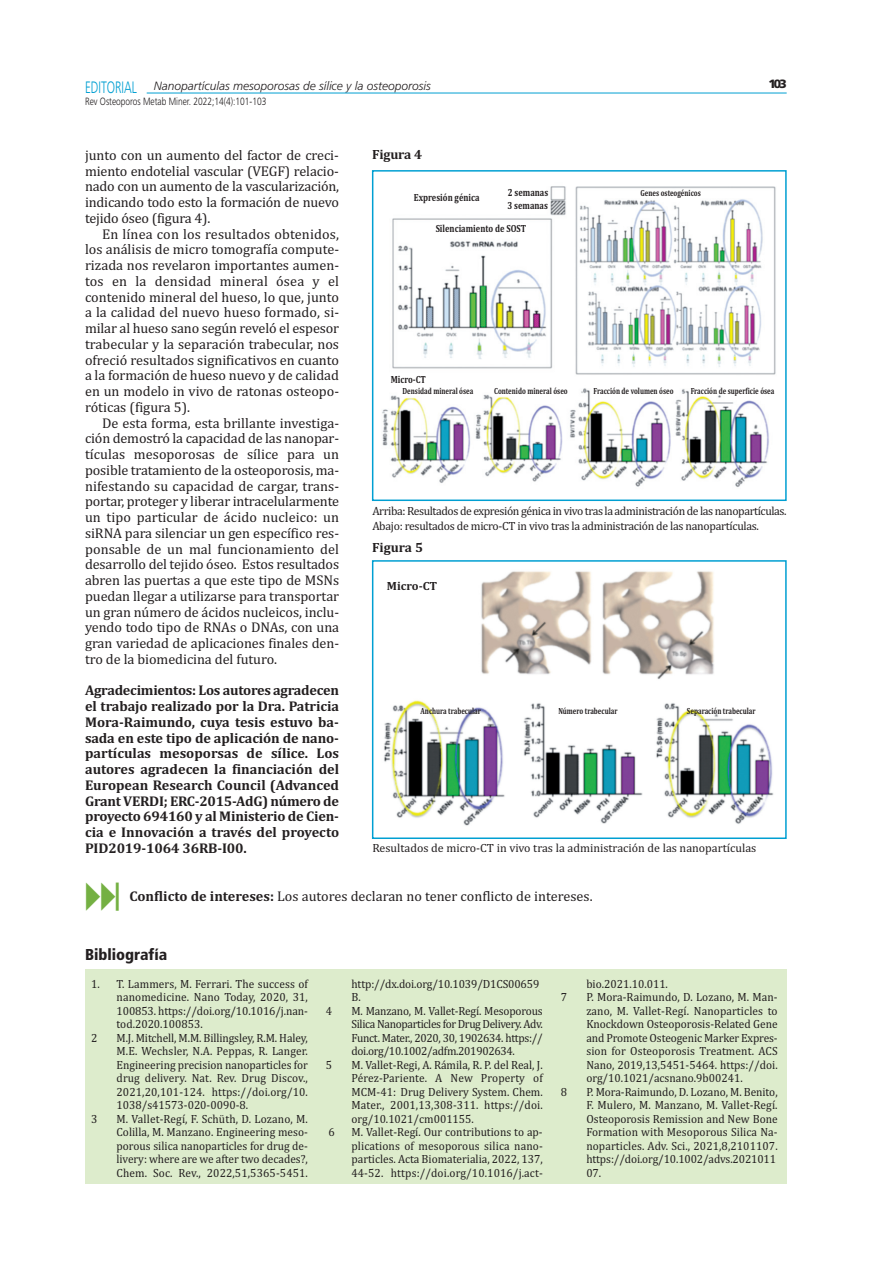
<style>
.page{position:relative;width:893px;height:1263px;background:#fff}
.page>*{position:absolute;margin:0;border:0;box-sizing:border-box;transform-origin:0 0}
.t1{font:300 16.5px "Frutiger";color:#009fd2;scale:.7 1}
.t2{font:900 condensed 15.75px "Frutiger";color:#231f20}
.t3{font:14.25px/15.8px "Cambria";letter-spacing:-.005em;color:#231f20;text-align:justify}
.t4{font:700 14.25px/15.8px "Cambria";letter-spacing:-.01em;color:#231f20;text-align:justify}
.t5{font:700 13.5px "Cambria";letter-spacing:-.01em;color:#231f20}
.t6{font:12px/13.5px "Cambria";color:#231f20;text-align:justify;scale:.95 1}
.t7{font:12px/15px "Cambria";letter-spacing:-.035em;color:#231f20}
.t8{font:12px "Cambria";color:#231f20}
.t9{font:italic 300 12px "Frutiger";color:#231f20}
.t10{font:700 12px "Cambria";color:#231f20}
.t11{font:900 12px "Frutiger";color:#231f20}
.t12{font:700 10.5px/12.8px "Cambria";color:#231f20;scale:.8 1}
.t13{font:300 10.5px "Frutiger";color:#231f20;scale:.8 1}
.t14{font:700 9px "Cambria";color:#231f20;scale:.75 1}
.s1{font-weight:700}
</style>
<div class="page">
<hr style="left:147px;top:93px;width:640px;height:1px;background:#009fd2">
<img style="left:382px;top:186px;width:394px;height:301px">
<div style="left:372px;top:170px;width:415px;height:331px;border:2px solid #009fd2"></div>
<img style="left:384px;top:571px;width:390px;height:255px">
<div style="left:372px;top:560px;width:415px;height:279px;border:2px solid #009fd2"></div>
<div style="left:85px;top:969px;width:702px;height:215px;background:#ddeccc"></div>
<p class="t9" style="left:154px;top:81px;width:279px">Nanopartículas mesoporosas de sílice y la osteoporosis</p>
<p class="t11" style="left:768px;top:79px;width:20px">103</p>
<p class="t13" style="left:85px;top:97px;width:228px">Rev Osteoporos Metab Miner. 2022;14(4):101-103</p>
<h1 class="t1" style="left:85px;top:80px;width:76px">EDITORIAL</h1>
<p class="t3" style="left:85px;top:149px;width:256px">junto con un aumento del factor de creci‐ miento endotelial vascular (VEGF) relacio‐ nado con un aumento de la vascularización, indicando todo esto la formación de nuevo tejido óseo (figura 4).</p>
<p class="t3" style="left:85px;top:227px;width:256px;text-indent:17px">En línea con los resultados obtenidos, los análisis de micro tomografía compute‐ rizada nos revelaron importantes aumen‐ tos en la densidad mineral ósea y el contenido mineral del hueso, lo que, junto a la calidad del nuevo hueso formado, si‐ milar al hueso sano según reveló el espesor trabecular y la separación trabecular, nos ofreció resultados significativos en cuanto a la formación de hueso nuevo y de calidad en un modelo in vivo de ratonas osteopo‐ róticas (figura 5).</p>
<p class="t3" style="left:85px;top:416px;width:256px;text-indent:17px">De esta forma, esta brillante investiga‐ ción demostró la capacidad de las nanopar‐ tículas mesoporosas de sílice para un posible tratamiento de la osteoporosis, ma‐ nifestando su capacidad de cargar, trans‐ portar, proteger y liberar intracelularmente un tipo particular de ácido nucleico: un siRNA para silenciar un gen específico res‐ ponsable de un mal funcionamiento del desarrollo del tejido óseo. Estos resultados abren las puertas a que este tipo de MSNs puedan llegar a utilizarse para transportar un gran número de ácidos nucleicos, inclu‐ yendo todo tipo de RNAs o DNAs, con una gran variedad de aplicaciones finales den‐ tro de la biomedicina del futuro.</p>
<p class="t4" style="left:85px;top:684px;width:256px">Agradecimientos: Los autores agradecen el trabajo realizado por la Dra. Patricia Mora-Raimundo, cuya tesis estuvo ba&shy;sada en este tipo de aplicación de nano&shy;partículas mesoporsas de sílice. Los autores agradecen la financiación del European Research Council (Advanced Grant VERDI; ERC-2015-AdG) número de proyecto 694160 y al Ministerio de Cien&shy;cia e Innovación a través del proyecto PID2019-1064 36RB-I00.</p>
<p class="t3" style="left:129px;top:889px;width:465px"><span class="s1">Conflicto de intereses:</span> Los autores declaran no tener conflicto de intereses.</p>
<p class="t5" style="left:372px;top:150px;width:51px">Figura 4</p>
<p class="t12" style="left:414px;top:192px;width:84px">Expresión génica</p>
<p class="t12" style="left:507px;top:187px;width:53px">2 semanas<br>3 semanas</p>
<p class="t14" style="left:640px;top:189px;width:82px">Genes osteogénicos</p>
<p class="t12" style="left:436px;top:223px;width:115px">Silenciamiento de SOST</p>
<p class="t12" style="left:391px;top:374px;width:46px">Micro-CT</p>
<p class="t14" style="left:403px;top:388px;width:96px">Densidad mineral ósea</p>
<p class="t14" style="left:494px;top:388px;width:100px">Contenido mineral óseo</p>
<p class="t14" style="left:594px;top:388px;width:108px">Fracción de volumen óseo</p>
<p class="t14" style="left:691px;top:388px;width:113px">Fracción de superficie ósea</p>
<p class="t7" style="left:372px;top:504px;width:416px">Arriba: Resultados de expresión génica in vivo tras la administración de las nanopartículas.<br>Abajo: resultados de micro‐CT in vivo tras la administración de las nanopartículas.</p>
<p class="t5" style="left:372px;top:543px;width:52px">Figura 5</p>
<p class="t10" style="left:387px;top:581px;width:52px">Micro-CT</p>
<p class="t14" style="left:420px;top:707px;width:82px">Anchura trabecular</p>
<p class="t14" style="left:558px;top:707px;width:80px">Número trabecular</p>
<p class="t14" style="left:687px;top:707px;width:93px">Separación trabecular</p>
<p class="t8" style="left:372px;top:844px;width:385px">Resultados de micro‐CT in vivo tras la administración de las nanopartículas</p>
<h2 class="t2" style="left:85px;top:948px;width:84px">Bibliografía</h2>
<p class="t6" style="left:91px;top:978px;width:230px">1. T. Lammers, M. Ferrari. The success of</p>
<p class="t6" style="left:117px;top:992px;width:203px">nanomedicine. Nano Today, 2020, 31,</p>
<p class="t6" style="left:117px;top:1005px;width:203px">100853. https://doi.org/10.1016/j.nan‐</p>
<p class="t6" style="left:117px;top:1019px;width:92px">tod.2020.100853.</p>
<p class="t6" style="left:91px;top:1032px;width:8px">2</p>
<p class="t6" style="left:117px;top:1032px;width:203px">M.J. Mitchell, M.M. Billingsley, R.M. Haley, M.E. Wechsler, N.A. Peppas, R. Langer.<br>Engineering precision nanoparticles for drug delivery. Nat. Rev. Drug Discov., 2021,20,101‐124. https://doi.org/10.<br>1038/s41573‐020‐0090‐8.</p>
<p class="t6" style="left:91px;top:1113px;width:8px">3</p>
<p class="t6" style="left:117px;top:1113px;width:203px">M. Vallet‐Regí, F. Schüth, D. Lozano, M.<br>Colilla, M. Manzano. Engineering meso‐ porous silica nanoparticles for drug de‐ livery: where are we after two decades?, Chem. Soc. Rev., 2022,51,5365‐5451.</p>
<p class="t6" style="left:351px;top:978px;width:199px">http://dx.doi.org/10.1039/D1CS00659<br>B.</p>
<p class="t6" style="left:326px;top:1005px;width:8px">4</p>
<p class="t6" style="left:351px;top:1005px;width:203px">M. Manzano, M. Vallet‐Regí. Mesoporous Silica Nanoparticles for Drug Delivery. Adv.<br>Funct. Mater., 2020, 30, 1902634. https:// doi.org/10.1002/adfm.201902634.</p>
<p class="t6" style="left:326px;top:1059px;width:8px">5</p>
<p class="t6" style="left:351px;top:1059px;width:203px">M. Vallet‐Regi, A. Rámila, R. P. del Real, J.<br>Pérez‐Pariente. A New Property of MCM‐41: Drug Delivery System. Chem.<br>Mater., 2001,13,308‐311. https://doi. org/10.1021/cm001155.</p>
<p class="t6" style="left:328px;top:1127px;width:8px">6</p>
<p class="t6" style="left:351px;top:1127px;width:203px">M. Vallet‐Regí. Our contributions to ap‐ plications of mesoporous silica nano‐ particles. Acta Biomaterialia, 2022, 137, 44‐52. https://doi.org/10.1016/j.act‐</p>
<p class="t6" style="left:586px;top:978px;width:87px">bio.2021.10.011.</p>
<p class="t6" style="left:561px;top:992px;width:8px">7</p>
<p class="t6" style="left:586px;top:992px;width:203px">P. Mora‐Raimundo, D. Lozano, M. Man‐ zano, M. Vallet‐Regí. Nanoparticles to Knockdown Osteoporosis‐Related Gene and Promote Osteogenic Marker Expres‐ sion for Osteoporosis Treatment. ACS Nano, 2019,13,5451‐5464. https://doi. org/10.1021/acsnano.9b00241.</p>
<p class="t6" style="left:561px;top:1086px;width:8px">8</p>
<p class="t6" style="left:586px;top:1086px;width:203px;text-align:left">P. Mora‐Raimundo, D. Lozano, M. Benito, F. Mulero, M. Manzano, M. Vallet‐Regí.<br>Osteoporosis Remission and New Bone Formation with Mesoporous Silica Na‐ noparticles. Adv. Sci., 2021,8,2101107. https://doi.org/10.1002/advs.2021011<br>07.</p>
</div>
